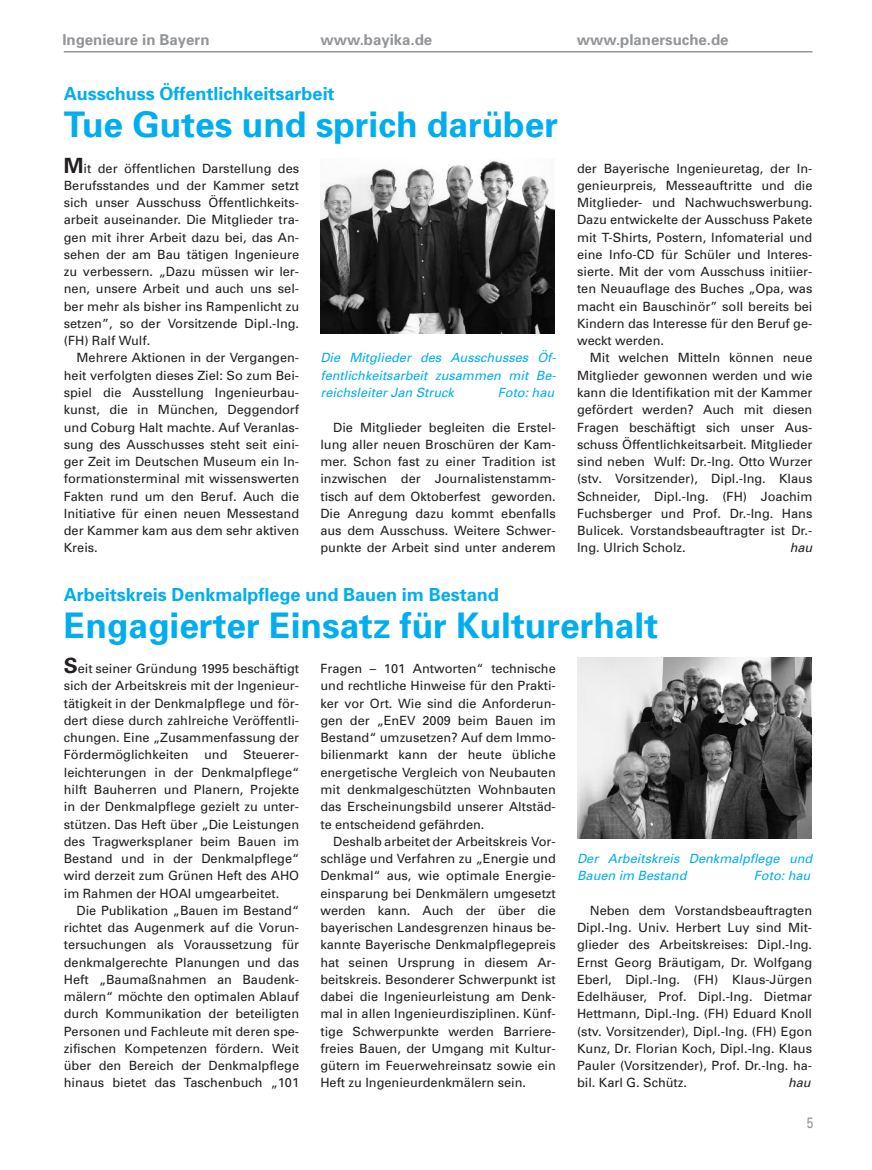
<style>
.page{position:relative;width:872px;height:1170px;background:#fff}
.page>*{position:absolute;margin:0;border:0;box-sizing:border-box;transform-origin:0 0}
.t1{font:700 35.25px "Univers";color:#00aeef}
.t2{font:700 18px "Univers";color:#00aeef}
.t3{font:700 15px "Univers";color:#939598}
.t4{font:15px "Univers";color:#939598;scale:.8 1}
.t5{font:12.75px/17.2px "Univers";color:#231f20;text-align:justify}
.t6{font:italic 12.75px/17.2px "Univers";color:#00aeef;text-align:justify}
.t7{font:italic 12.75px "Univers";color:#231f20}
.s1{font-weight:700;font-size:21px}
</style>
<div class="page">
<hr style="left:64px;top:51px;width:748px;height:2px;background:#939598">
<img style="left:577px;top:657px;width:234px;height:181px">
<img style="left:320px;top:161px;width:234px;height:172px">
<p class="t3" style="left:62px;top:34px;width:149px">Ingenieure in Bayern</p>
<p class="t3" style="left:320px;top:35px;width:113px">www.bayika.de</p>
<p class="t3" style="left:577px;top:35px;width:153px">www.planersuche.de</p>
<h2 class="t2" style="left:64px;top:87px;width:272px">Ausschuss Öffentlichkeitsarbeit</h2>
<h1 class="t1" style="left:64px;top:112px;width:496px">Tue Gutes und sprich darüber</h1>
<p class="t5" style="left:64px;top:160px;width:237px"><span class="s1">M</span>it der öffentlichen Darstellung des Berufsstandes und der Kammer setzt sich unser Ausschuss Öffentlichkeits&shy;arbeit auseinander. Die Mitglieder tra&shy;gen mit ihrer Arbeit dazu bei, das An&shy;sehen der am Bau tätigen Ingenieure zu verbessern. „Dazu müssen wir ler&shy;nen, unsere Arbeit und auch uns sel&shy;ber mehr als bisher ins Rampenlicht zu setzen”, so der Vorsitzende Dipl.-Ing. (FH) Ralf Wulf.</p>
<p class="t5" style="left:64px;top:350px;width:237px;text-indent:13px">Mehrere Aktionen in der Vergangen&shy;heit verfolgten dieses Ziel: So zum Bei&shy;spiel die Ausstellung Ingenieurbau&shy;kunst, die in München, Deggendorf und Coburg Halt machte. Auf Veranlas&shy;sung des Ausschusses steht seit eini&shy;ger Zeit im Deutschen Museum ein In&shy;formationsterminal mit wissenswerten Fakten rund um den Beruf. Auch die Initiative für einen neuen Messestand der Kammer kam aus dem sehr aktiven Kreis.</p>
<p class="t6" style="left:320px;top:350px;width:237px">Die Mitglieder des Ausschusses Öf&shy;fentlichkeitsarbeit zusammen mit Be&shy;reichsleiter Jan Struck</p>
<p class="t6" style="left:498px;top:385px;width:58px">Foto: hau</p>
<p class="t5" style="left:320px;top:419px;width:237px;text-indent:13px">Die Mitglieder begleiten die Erstel&shy;lung aller neuen Broschüren der Kam&shy;mer. Schon fast zu einer Tradition ist inzwischen der Journalistenstamm&shy;tisch auf dem Oktoberfest geworden.<br>Die Anregung dazu kommt ebenfalls aus dem Ausschuss. Weitere Schwer&shy;punkte der Arbeit sind unter anderem</p>
<h2 class="t2" style="left:64px;top:587px;width:436px">Arbeitskreis Denkmalpflege und Bauen im Bestand</h2>
<p class="t5" style="left:577px;top:160px;width:237px">der Bayerische Ingenieuretag, der In&shy;genieurpreis, Messeauftritte und die Mitglieder- und Nachwuchswerbung.<br>Dazu entwickelte der Ausschuss Pakete mit T-Shirts, Postern, Infomaterial und eine Info-CD für Schüler und Interes&shy;sierte. Mit der vom Ausschuss initiier&shy;ten Neuauflage des Buches „Opa, was macht ein Bauschinör” soll bereits bei Kindern das Interesse für den Beruf ge&shy;weckt werden.</p>
<p class="t5" style="left:577px;top:350px;width:237px;text-indent:13px">Mit welchen Mitteln können neue Mitglieder gewonnen werden und wie kann die Identifikation mit der Kammer gefördert werden? Auch mit diesen Fragen beschäftigt sich unser Aus&shy;schuss Öffentlichkeitsarbeit. Mitglieder sind neben Wulf: Dr.-Ing. Otto Wurzer (stv. Vorsitzender), Dipl.-Ing. Klaus Schneider, Dipl.-Ing. (FH) Joachim Fuchsberger und Prof. Dr.-Ing. Hans Bulicek. Vorstandsbeauftragter ist Dr.- Ing. Ulrich Scholz.</p>
<p class="t7" style="left:789px;top:543px;width:24px">hau</p>
<h1 class="t1" style="left:64px;top:612px;width:596px">Engagierter Einsatz für Kulturerhalt</h1>
<p class="t5" style="left:64px;top:661px;width:237px"><span class="s1">S</span>eit seiner Gründung 1995 beschäftigt sich der Arbeitskreis mit der Ingenieur&shy;tätigkeit in der Denkmalpflege und för&shy;dert diese durch zahlreiche Veröffentli&shy;chungen. Eine „Zusammenfassung der Fördermöglichkeiten und Steuerer&shy;leichterungen in der Denkmalpflege“ hilft Bauherren und Planern, Projekte in der Denkmalpflege gezielt zu unter&shy;stützen. Das Heft über „Die Leistungen des Tragwerksplaner beim Bauen im Bestand und in der Denkmalpflege“ wird derzeit zum Grünen Heft des AHO im Rahmen der HOAI umgearbeitet.</p>
<p class="t5" style="left:64px;top:902px;width:237px;text-indent:13px">Die Publikation „Bauen im Bestand“ richtet das Augenmerk auf die Vorun&shy;tersuchungen als Voraussetzung für denkmalgerechte Planungen und das Heft „Baumaßnahmen an Baudenk&shy;mälern“ möchte den optimalen Ablauf durch Kommunikation der beteiligten Personen und Fachleute mit deren spe&shy;zifischen Kompetenzen fördern. Weit über den Bereich der Denkmalpflege hinaus bietet das Taschenbuch „101</p>
<p class="t5" style="left:577px;top:902px;width:237px;text-indent:13px">Neben dem Vorstandsbeauftragten Dipl.-Ing. Univ. Herbert Luy sind Mit&shy;glieder des Arbeitskreises: Dipl.-Ing.<br>Ernst Georg Bräutigam, Dr. Wolfgang Eberl, Dipl.-Ing. (FH) Klaus-Jürgen Edelhäuser, Prof. Dipl.-Ing. Dietmar Hettmann, Dipl.-Ing. (FH) Eduard Knoll (stv. Vorsitzender), Dipl.-Ing. (FH) Egon Kunz, Dr. Florian Koch, Dipl.-Ing. Klaus Pauler (Vorsitzender), Prof. Dr.-Ing. ha&shy;bil. Karl G. Schütz.</p>
<p class="t5" style="left:320px;top:661px;width:237px">Fragen – 101 Antworten“ technische und rechtliche Hinweise für den Prakti&shy;ker vor Ort. Wie sind die Anforderun&shy;gen der „EnEV 2009 beim Bauen im Bestand“ umzusetzen? Auf dem Immo&shy;bilienmarkt kann der heute übliche energetische Vergleich von Neubauten mit denkmalgeschützten Wohnbauten das Erscheinungsbild unserer Altstäd&shy;te entscheidend gefährden.</p>
<p class="t5" style="left:320px;top:833px;width:237px;text-indent:13px">Deshalb arbeitet der Arbeitskreis Vor&shy;schläge und Verfahren zu „Energie und Denkmal“ aus, wie optimale Energie&shy;einsparung bei Denkmälern umgesetzt werden kann. Auch der über die bayerischen Landesgrenzen hinaus be&shy;kannte Bayerische Denkmalpflegepreis hat seinen Ursprung in diesem Ar&shy;beitskreis. Besonderer Schwerpunkt ist dabei die Ingenieurleistung am Denk&shy;mal in allen Ingenieurdisziplinen. Künf&shy;tige Schwerpunkte werden Barriere&shy;freies Bauen, der Umgang mit Kultur&shy;gütern im Feuerwehreinsatz sowie ein Heft zu Ingenieurdenkmälern sein.</p>
<p class="t6" style="left:577px;top:850px;width:237px">Der Arbeitskreis Denkmalpflege und<br>Bauen im Bestand</p>
<p class="t6" style="left:754px;top:868px;width:58px">Foto: hau</p>
<p class="t7" style="left:788px;top:1078px;width:24px">hau</p>
<p class="t4" style="left:806px;top:1116px;width:10px">5</p>
</div>
